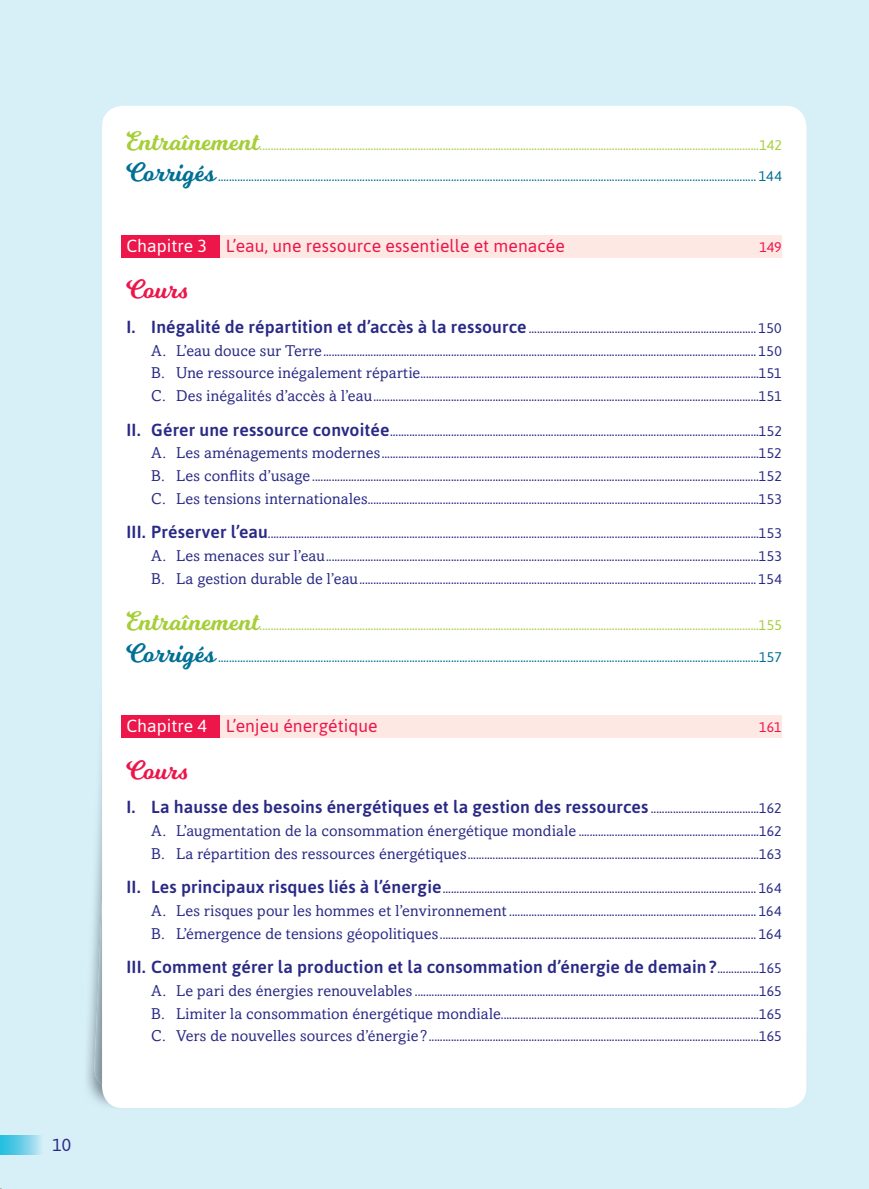
<style>
.page{position:relative;width:869px;height:1189px;background:#fff}
.page>*{position:absolute;margin:0;border:0;box-sizing:border-box;transform-origin:0 0}
.t1{font:26.25px "Milkshake";letter-spacing:.005em;color:#ed164b}
.t2{font:500 17.5px "Asap";letter-spacing:.01em;color:#2a2a86}
.t3{font:17.5px "Asap";color:#ed164b}
.t4{font:17.5px "Asap";color:#2a2a86}
.t5{font:14px/22.8px "Asap";letter-spacing:.01em;color:#2a2a86;text-align:justify}
.t6{font:14px "Asap";letter-spacing:.015em;color:#007095}
.t7{font:14px "Asap";letter-spacing:.005em;color:#a6ce39}
.t8{font:14px "Asap";letter-spacing:.005em;color:#ed164b}
.s1{font-family:"Milkshake";font-size:26.25px}
.s2{color:#fff}
.s3{font-weight:500;font-size:17.5px}
.s4{font-family:"Amasis MT Std";font-size:15.75px}
.s5{font-weight:400;font-size:14px}
</style>
<div class="page">
<div style="left:0;top:0;width:868px;height:1189px;background:#d7eff7"></div>
<div style="left:0;top:1135px;width:43px;height:19px;background:linear-gradient(to right,#15badd,#c7e6f3)"></div>
<div style="left:102px;top:106px;width:704px;height:1002px;background:#fff;border-radius:21px"></div>
<div style="left:121px;top:235px;width:100px;height:22px;background:#ed164b"></div>
<div style="left:221px;top:235px;width:560px;height:22px;background:#fde8e3"></div>
<div style="left:121px;top:715px;width:100px;height:23px;background:#ed164b"></div>
<div style="left:221px;top:715px;width:560px;height:22px;background:#fde8e3"></div>
<p class="t4" style="left:53px;top:1138px;width:20px">10</p>
<p class="t7" style="left:126px;top:139px;width:656px"><span class="s1">Entraînement</span>....................................................................................................................................................................................142</p>
<p class="t6" style="left:126px;top:171px;width:656px"><span class="s1">Corrigés</span> .................................................................................................................................................................................................. 144</p>
<p class="t3" style="left:126px;top:239px;width:440px"><span class="s2">Chapitre 3</span> L’eau, une ressource essentielle et menacée</p>
<p class="t8" style="left:759px;top:241px;width:24px">149</p>
<h1 class="t1" style="left:126px;top:280px;width:62px">Cours</h1>
<p class="t5" style="left:151px;top:318px;width:632px;text-indent:-25px"><span class="s3">I. Inégalité de répartition et d’accès à la ressource</span> .................................................................................. 150<br><span class="s4">A. L’eau douce sur Terre</span> ............................................................................................................................................................ 150<br><span class="s4">B. Une ressource inégalement répartie</span> ..........................................................................................................................151<br><span class="s4">C. Des inégalités d’accès à l’eau</span> ...........................................................................................................................................151</p>
<p class="t5" style="left:151px;top:420px;width:632px;text-indent:-25px"><span class="s3">II. Gérer une ressource convoitée</span> .....................................................................................................................................152<br><span class="s4">A. Les aménagements modernes</span> ........................................................................................................................................152<br><span class="s4">B. Les conflits d’usage</span> .................................................................................................................................................................152<br><span class="s4">C. Les tensions internationales</span> .............................................................................................................................................153</p>
<p class="t5" style="left:151px;top:523px;width:632px;text-indent:-25px"><span class="s3">III. Préserver l’eau</span> .................................................................................................................................................................................153<br><span class="s4">A. Les menaces sur l’eau</span> ............................................................................................................................................................153<br><span class="s4">B. La gestion durable de l’eau</span> ............................................................................................................................................... 154</p>
<p class="t7" style="left:126px;top:619px;width:656px"><span class="s1">Entraînement</span>....................................................................................................................................................................................155</p>
<p class="t6" style="left:126px;top:651px;width:656px"><span class="s1">Corrigés</span> ...................................................................................................................................................................................................157</p>
<p class="t3" style="left:126px;top:719px;width:253px"><span class="s2">Chapitre 4</span> L’enjeu énergétique</p>
<p class="t8" style="left:758px;top:722px;width:24px">161</p>
<h1 class="t1" style="left:126px;top:760px;width:62px">Cours</h1>
<p class="t2" style="left:126px;top:800px;width:656px">I. La hausse des besoins énergétiques et la gestion des ressources <span class="s5">.......................................162</span></p>
<p class="t5" style="left:151px;top:820px;width:632px"><span class="s4">A. L’augmentation de la consommation énergétique mondiale</span> .................................................................162<br><span class="s4">B. La répartition des ressources énergétiques</span> .........................................................................................................163</p>
<p class="t5" style="left:151px;top:878px;width:632px;text-indent:-25px"><span class="s3">II. Les principaux risques liés à l’énergie</span> ................................................................................................................. 164<br><span class="s4">A. Les risques pour les hommes et l’environnement</span> ......................................................................................... 164<br><span class="s4">B. L’émergence de tensions géopolitiques</span> .................................................................................................................. 164</p>
<p class="t2" style="left:126px;top:959px;width:656px">III. Comment gérer la production et la consommation d’énergie de demain ? <span class="s5">...............165</span></p>
<p class="t5" style="left:151px;top:980px;width:632px"><span class="s4">A. Le pari des énergies renouvelables</span> ............................................................................................................................165<br><span class="s4">B. Limiter la consommation énergétique mondiale</span> .............................................................................................165<br><span class="s4">C. Vers de nouvelles sources d’énergie ?</span> .......................................................................................................................165</p>
</div>
